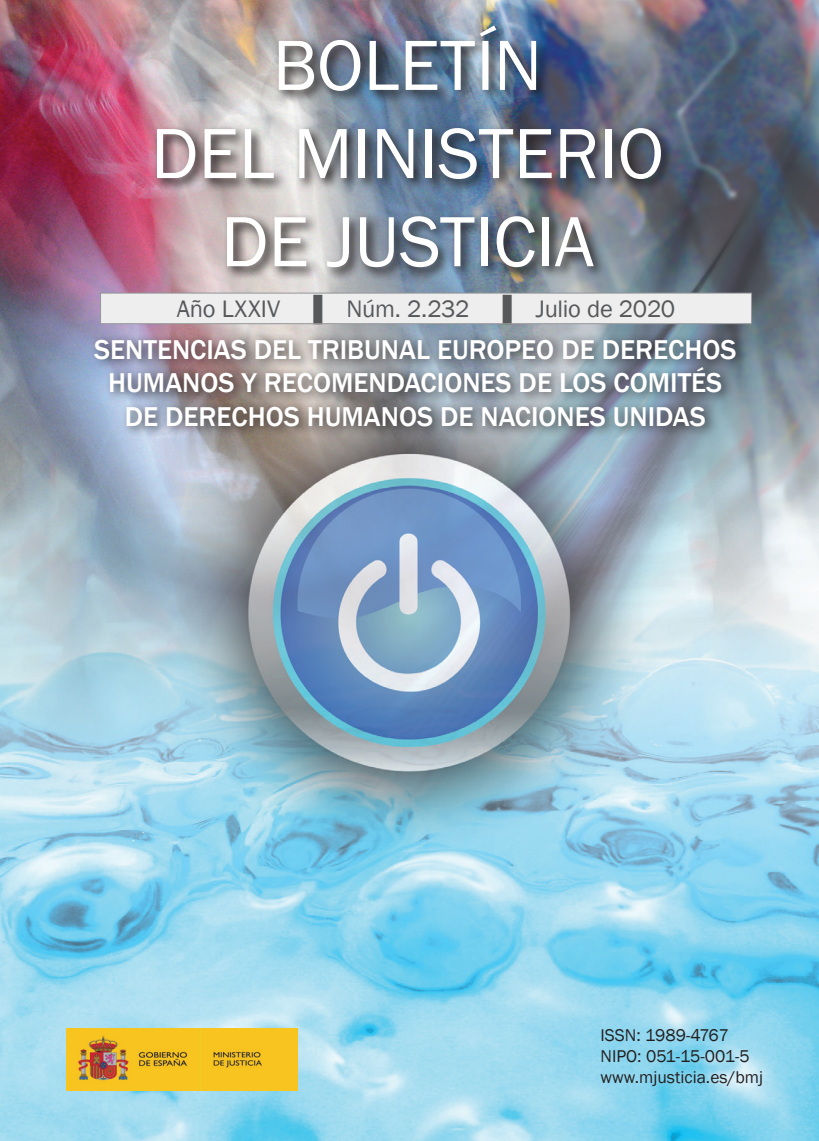
<style>
.page{position:relative;width:819px;height:1141px;background:#fff}
.page>*{position:absolute;margin:0;border:0;box-sizing:border-box;transform-origin:0 0}
.t1{font:73.5px "Franklin Gothic";color:#fff}
.t2{font:500 28px/33.6px "Franklin Gothic";color:#fff;text-align:center}
.t3{font:24.5px "Franklin Gothic";letter-spacing:-.015em;color:#57585a}
.t4{font:17.5px "Franklin Gothic";color:#231f20}
</style>
<div class="page">
<img style="left:0;top:0;width:819px;height:1141px">
<img style="left:152px;top:22px;width:523px;height:260px">
<div style="left:90px;top:333px;width:658px;height:105px;background:#231f20;opacity:.75"></div>
<div style="left:100px;top:293px;width:651px;height:31px;background:#eeeeef"></div>
<div style="left:100px;top:293px;width:652px;height:31px;border:1px solid #939598"></div>
<img style="left:66px;top:1029px;width:232px;height:61px">
<p class="t1" style="left:272px;top:20px;width:271px">BOLETÍN</p>
<p class="t1" style="left:151px;top:108px;width:514px">DEL MINISTERIO</p>
<p class="t1" style="left:221px;top:196px;width:374px">DE JUSTICIA</p>
<p class="t3" style="left:177px;top:294px;width:500px">Año LXXIV ▐ Núm. 2.232 ▐ Julio de 2020</p>
<p class="t2" style="left:94px;top:333px;width:643px">SENTENCIAS DEL TRIBUNAL EUROPEO DE DERECHOS<br>HUMANOS Y RECOMENDACIONES DE LOS COMITÉS<br>DE DERECHOS HUMANOS DE NACIONES UNIDAS</p>
<p class="t4" style="left:600px;top:1024px;width:130px">ISSN: 1989-4767</p>
<p class="t4" style="left:600px;top:1045px;width:150px">NIPO: 051-15-001-5</p>
<p class="t4" style="left:600px;top:1066px;width:164px">www.mjusticia.es/bmj</p>
</div>
